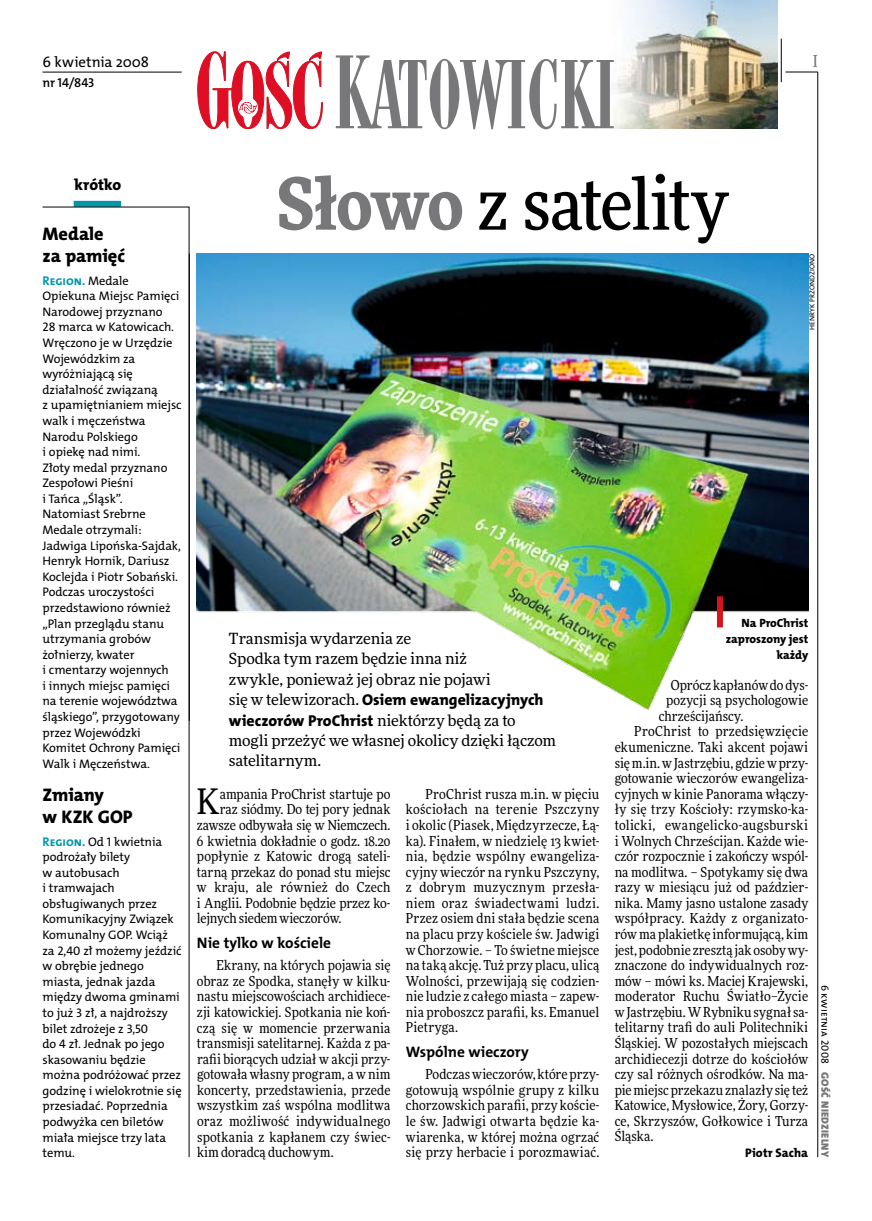
<style>
.page{position:relative;width:872px;height:1221px;background:#fff}
.page>*{position:absolute;margin:0;border:0;box-sizing:border-box;transform-origin:0 0}
.t1{font:500 72px "Freeday Narrow";letter-spacing:-.03em;color:#000}
.t2{font:35.25px "Freeday Narrow News";color:#000}
.t3{font:18.3px/21.6px "The Mix HP8 Ex Bld";color:#000}
.t4{font:500 16.5px "Freeday Narrow";color:#787779;scale:.9 1}
.t5{font:15.75px/20.4px "The Mix HP8 Ex Bld";letter-spacing:.015em;color:#000}
.t6{font:15.45px/20.4px "Freeday News";letter-spacing:-.01em;color:#000}
.t7{font:15.3px "The Mix HP7 Bld";color:#000}
.t8{font:14.85px "The Mix HP5 Plain";color:#000}
.t9{font:13.8px/15.6px "Freeday Narrow News";letter-spacing:.005em;color:#000;text-align:justify}
.t10{font:13.8px "Freeday Narrow News";letter-spacing:.025em;color:#000}
.t11{font:12.9px "The Mix HP6 Se Bld";letter-spacing:-.01em;color:#000}
.t12{font:12.75px "The Mix HP7 Bld";letter-spacing:-.005em;color:#0097aa}
.t13{font:12.45px/15.6px "The Mix HP5 Plain";letter-spacing:-.005em;color:#000}
.t14{font:12.45px "The Mix HP8 Ex Bld";color:#000}
.t15{font:12px/15.6px "The Mix HP8 Ex Bld";letter-spacing:-.005em;color:#000;text-align:right}
.t16{font:10.5px "The Mix HP9 Blk";letter-spacing:.025em;color:#787779}
.t17{font:10.5px "The Mix HP5 Plain";letter-spacing:.02em;color:#000}
.t18{font:7.2px "The Mix HP5 Plain";color:#000}
.s1{font-family:"The Mix HP5 Plain";font-size:12.45px;color:#000}
.s2{font-family:"The Mix HP7 Bld";font-size:12.75px;color:#0097aa}
.s3{font-weight:900;color:#787779}
.s4{font-family:"Freeday News";font-size:15.45px}
</style>
<div class="page">
<hr style="left:817px;top:72px;width:1px;height:1084px;background:#000">
<hr style="left:781px;top:39px;width:1px;height:43px;background:#000">
<hr style="left:785px;top:72px;width:32px;height:1px;background:#000">
<img style="left:614px;top:0;width:163px;height:128px">
<svg style="left:197px;top:51px;width:126px;height:78px"></svg>
<svg style="left:336px;top:55px;width:278px;height:74px"></svg>
<hr style="left:43px;top:72px;width:139px;height:1px;background:#000">
<hr style="left:189px;top:253px;width:1px;height:468px;background:#000">
<div style="left:74px;top:201px;width:47px;height:6px;background:#0097aa"></div>
<svg style="left:42px;top:207px;width:147px;height:950px"></svg>
<img style="left:197px;top:253px;width:611px;height:457px">
<div style="left:717px;top:596px;width:6px;height:31px;background:#d4151f"></div>
<p class="t8" style="left:43px;top:53px;width:108px">6 kwietnia 2008</p>
<p class="t11" style="left:43px;top:75px;width:53px">nr 14/843</p>
<p class="t4" style="left:813px;top:50px;width:6px">I</p>
<p class="t5" style="left:74px;top:175px;width:48px">krótko</p>
<h3 class="t3" style="left:43px;top:223px;width:84px">Medale za pamięć</h3>
<p class="t12" style="left:43px;top:272px;width:88px">Region. <span class="s1">Medale</span></p>
<p class="t13" style="left:43px;top:288px;width:141px">Opiekuna Miejsc Pamięci<br>Narodowej przyznano<br>28 marca w Katowicach.<br>Wręczono je w Urzędzie<br>Wojewódzkim za wyróżniającą się działalność związaną<br>z upamiętnianiem miejsc walk i męczeństwa<br>Narodu Polskiego<br>i opiekę nad nimi.<br>Złoty medal przyznano<br>Zespołowi Pieśni<br>i Tańca „Śląsk”.<br>Natomiast Srebrne<br>Medale otrzymali:<br>Jadwiga Lipońska-Sajdak,<br>Henryk Hornik, Dariusz<br>Koclejda i Piotr Sobański.<br>Podczas uroczystości przedstawiono również „Plan przeglądu stanu utrzymania grobów żołnierzy, kwater<br>i cmentarzy wojennych<br>i innych miejsc pamięci na terenie województwa śląskiego”, przygotowany przez Wojewódzki<br>Komitet Ochrony Pamięci<br>Walk i Męczeństwa.</p>
<h3 class="t3" style="left:43px;top:784px;width:92px">Zmiany<br>w KZK GOP</h3>
<p class="t13" style="left:43px;top:833px;width:141px"><span class="s2">Region.</span> Od 1 kwietnia podrożały bilety<br>w autobusach<br>i tramwajach obsługiwanych przez<br>Komunikacyjny Związek<br>Komunalny GOP. Wciąż za 2,40 zł możemy jeździć w obrębie jednego miasta, jednak jazda między dwoma gminami to już 3 zł, a najdroższy bilet zdrożeje z 3,50<br>do 4 zł. Jednak po jego skasowaniu będzie można podróżować przez godzinę i wielokrotnie się przesiadać. Poprzednia podwyżka cen biletów miała miejsce trzy lata temu.</p>
<h1 class="t1" style="left:277px;top:159px;width:453px"><span class="s3">Słowo</span> z satelity</h1>
<p class="t18" style="left:807px;top:330px;width:77px;rotate:-90deg">henryk przondziono</p>
<p class="t6" style="left:229px;top:628px;width:263px">Transmisja wydarzenia ze<br>Spodka tym razem będzie inna niż zwykle, ponieważ jej obraz nie pojawi</p>
<p class="t5" style="left:229px;top:689px;width:316px"><span class="s4">się w telewizorach.</span> Osiem ewangelizacyjnych wieczorów ProChrist <span class="s4">niektórzy będą za to</span></p>
<p class="t6" style="left:229px;top:730px;width:328px">mogli przeżyć we własnej okolicy dzięki łączom satelitarnym.</p>
<h2 class="t2" style="left:197px;top:780px;width:24px">K</h2>
<p class="t9" style="left:220px;top:786px;width:172px">ampania ProChrist startuje po</p>
<p class="t9" style="left:220px;top:801px;width:172px">raz siódmy. Do tej pory jednak</p>
<p class="t9" style="left:197px;top:817px;width:195px">zawsze odbywała się w Niemczech.</p>
<p class="t9" style="left:197px;top:832px;width:195px">6 kwietnia dokładnie o godz. 18.20</p>
<p class="t9" style="left:197px;top:848px;width:195px">popłynie z Katowic drogą sateli-</p>
<p class="t9" style="left:197px;top:863px;width:195px">tarną przekaz do ponad stu miejsc</p>
<p class="t9" style="left:197px;top:879px;width:195px">w kraju, ale również do Czech</p>
<p class="t9" style="left:197px;top:894px;width:195px">i Anglii. Podobnie będzie przez ko-</p>
<p class="t9" style="left:197px;top:910px;width:146px">lejnych siedem wieczorów.</p>
<p class="t7" style="left:197px;top:932px;width:136px">Nie tylko w kościele</p>
<p class="t9" style="left:197px;top:957px;width:195px;text-indent:20px">Ekrany, na których pojawia się obraz ze Spodka, stanęły w kilku&shy;nastu miejscowościach archidiece&shy;zji katowickiej. Spotkania nie koń&shy;czą się w momencie przerwania transmisji satelitarnej. Każda z pa&shy;rafii biorących udział w akcji przy&shy;gotowała własny program, a w nim koncerty, przedstawienia, przede wszystkim zaś wspólna modlitwa oraz możliwość indywidualnego spotkania z kapłanem czy świec&shy;kim doradcą duchowym.</p>
<p class="t9" style="left:406px;top:785px;width:195px;text-indent:20px">ProChrist rusza m.in. w pięciu kościołach na terenie Pszczyny i okolic (Piasek, Międzyrzecze, Łą&shy;ka). Finałem, w niedzielę 13 kwiet&shy;nia, będzie wspólny ewangeliza&shy;cyjny wieczór na rynku Pszczyny, z dobrym muzycznym przesła&shy;niem oraz świadectwami ludzi.<br>Przez osiem dni stała będzie scena na placu przy kościele św. Jadwigi w Chorzowie. – To świetne miejsce na taką akcję. Tuż przy placu, ulicą Wolności, przewijają się codzien&shy;nie ludzie z całego miasta – zapew&shy;nia proboszcz parafii, ks. Emanuel Pietryga.</p>
<p class="t7" style="left:406px;top:1041px;width:124px">Wspólne wieczory</p>
<p class="t9" style="left:406px;top:1066px;width:195px;text-indent:20px">Podczas wieczorów, które przy&shy;gotowują wspólnie grupy z kilku chorzowskich parafii, przy koście&shy;le św. Jadwigi otwarta będzie ka&shy;wiarenka, w której można ogrzać się przy herbacie i porozmawiać.</p>
<p class="t15" style="left:726px;top:615px;width:84px">Na ProChrist zaproszony jest każdy</p>
<p class="t9" style="left:670px;top:677px;width:139px">Oprócz kapłanów do dys-</p>
<p class="t9" style="left:666px;top:692px;width:143px">pozycji są psychologowie</p>
<p class="t9" style="left:658px;top:708px;width:86px">chrześcijańscy.</p>
<p class="t9" style="left:634px;top:723px;width:175px">ProChrist to przedsięwzięcie</p>
<p class="t9" style="left:614px;top:739px;width:195px">ekumeniczne. Taki akcent pojawi</p>
<p class="t9" style="left:614px;top:754px;width:195px">się m.in. w Jastrzębiu, gdzie w przy-</p>
<p class="t9" style="left:614px;top:770px;width:195px">gotowanie wieczorów ewangeliza-</p>
<p class="t9" style="left:614px;top:785px;width:195px">cyjnych w kinie Panorama włączy-</p>
<p class="t9" style="left:614px;top:801px;width:195px">ły się trzy Kościoły: rzymsko-ka-</p>
<p class="t10" style="left:614px;top:816px;width:195px">tolicki, ewangelicko-augsburski</p>
<p class="t9" style="left:614px;top:832px;width:195px">i Wolnych Chrześcijan. Każde wie-</p>
<p class="t9" style="left:614px;top:848px;width:195px">czór rozpocznie i zakończy wspól-</p>
<p class="t9" style="left:614px;top:863px;width:195px">na modlitwa. – Spotykamy się dwa</p>
<p class="t9" style="left:614px;top:879px;width:195px">razy w miesiącu już od paździer-</p>
<p class="t9" style="left:614px;top:894px;width:195px">nika. Mamy jasno ustalone zasady</p>
<p class="t9" style="left:614px;top:910px;width:195px">współpracy. Każdy z organizato-</p>
<p class="t9" style="left:614px;top:926px;width:195px">rów ma plakietkę informującą, kim</p>
<p class="t9" style="left:614px;top:941px;width:195px">jest, podobnie zresztą jak osoby wy-</p>
<p class="t9" style="left:614px;top:957px;width:195px">znaczone do indywidualnych roz-</p>
<p class="t9" style="left:614px;top:972px;width:195px">mów – mówi ks. Maciej Krajewski,</p>
<p class="t9" style="left:614px;top:988px;width:195px">moderator Ruchu Światło–Życie</p>
<p class="t9" style="left:614px;top:1003px;width:195px">w Jastrzębiu. WRybniku sygnał sa-</p>
<p class="t9" style="left:614px;top:1019px;width:195px">telitarny trafi do auli Politechniki</p>
<p class="t9" style="left:614px;top:1035px;width:195px">Śląskiej. W pozostałych miejscach</p>
<p class="t9" style="left:614px;top:1050px;width:195px">archidiecezji dotrze do kościołów</p>
<p class="t9" style="left:614px;top:1066px;width:195px">czy sal różnych ośrodków. Na ma-</p>
<p class="t9" style="left:614px;top:1081px;width:195px">pie miejsc przekazu znalazły się też</p>
<p class="t9" style="left:614px;top:1097px;width:195px">Katowice, Mysłowice, Żory, Gorzy-</p>
<p class="t9" style="left:614px;top:1112px;width:195px">ce, Skrzyszów, Gołkowice i Turza</p>
<p class="t9" style="left:614px;top:1128px;width:40px">Śląska.</p>
<p class="t14" style="left:745px;top:1144px;width:65px">Piotr Sacha</p>
<p class="t17" style="left:832px;top:984px;width:81px;rotate:90deg">6 kwietnia 2008</p>
<p class="t16" style="left:832px;top:1071px;width:87px;rotate:90deg">Gość Niedzielny</p>
</div>
